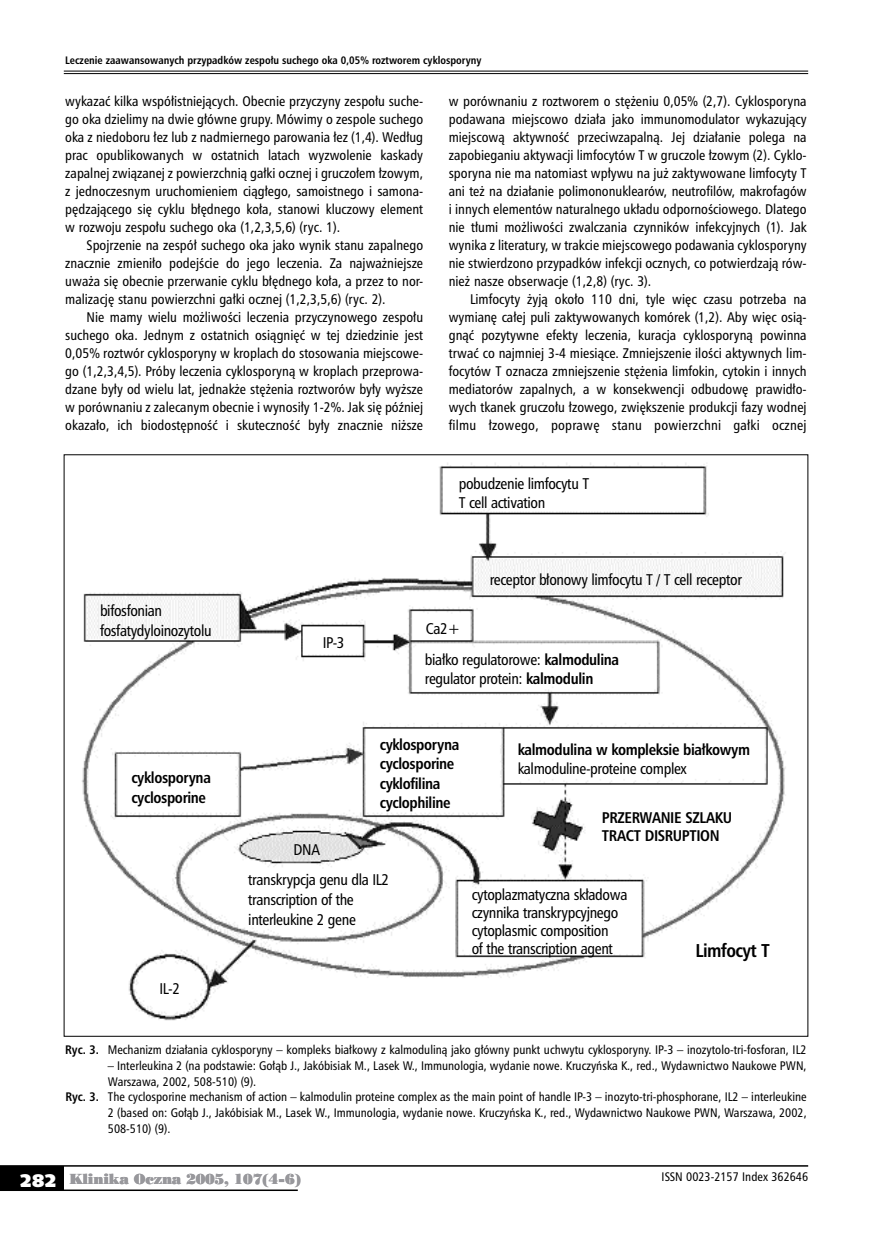
<style>
.page{position:relative;width:872px;height:1234px;background:#fff}
.page>*{position:absolute;margin:0;border:0;box-sizing:border-box;transform-origin:0 0}
.t1{font:700 18px "Humnst 777 Cn PL";letter-spacing:-.025em;color:#000}
.t2{font:15px/19.5px "Humnst 777 Cn PL";letter-spacing:-.025em;color:#000}
.t3{font:700 15px/19.5px "Humnst 777 Cn PL";letter-spacing:-.025em;color:#000}
.t4{font:13.5px/18px "Humnst 777 Cn PL";color:#000;text-align:justify}
.t5{font:13.5px "Poster Bodoni PL";letter-spacing:-.015em;color:#98989c}
.t6{font:12px "Humnst 777 Cn PL";color:#000}
.t7{font:700 10.5px "Humnst 777 Cn PL";color:#000}
.s1{font-weight:700}
.s2{font-family:"Humanst 531 U Blk PL";font-size:18px;color:#fff}
</style>
<div class="page">
<hr style="left:64px;top:71px;width:744px;height:1px;background:#000">
<hr style="left:64px;top:73px;width:744px;height:1px;background:#000">
<div style="left:0;top:1165px;width:64px;height:24px;background:#000"></div>
<hr style="left:0;top:1164px;width:808px;height:2px;background:#000">
<hr style="left:0;top:1189px;width:298px;height:1px;background:#000">
<img style="left:82px;top:463px;width:704px;height:558px">
<p class="t7" style="left:65px;top:53px;width:418px">Leczenie zaawansowanych przypadków zespołu suchego oka 0,05% roztworem cyklosporyny</p>
<p class="t4" style="left:65px;top:92px;width:359px">wykazać kilka współistniejących. Obecnie przyczyny zespołu suche&shy;go oka dzielimy na dwie główne grupy. Mówimy o zespole suchego oka z niedoboru łez lub z nadmiernego parowania łez (1,4). Według prac opublikowanych w ostatnich latach wyzwolenie kaskady zapalnej związanej z powierzchnią gałki ocznej i gruczołem łzowym, z jednoczesnym uruchomieniem ciągłego, samoistnego i samona&shy;pędzającego się cyklu błędnego koła, stanowi kluczowy element w rozwoju zespołu suchego oka (1,2,3,5,6) (ryc. 1).</p>
<p class="t4" style="left:65px;top:236px;width:359px;text-indent:21px">Spojrzenie na zespół suchego oka jako wynik stanu zapalnego znacznie zmieniło podejście do jego leczenia. Za najważniejsze uważa się obecnie przerwanie cyklu błędnego koła, a przez to nor&shy;malizację stanu powierzchni gałki ocznej (1,2,3,5,6) (ryc. 2).</p>
<p class="t4" style="left:65px;top:308px;width:359px;text-indent:21px">Nie mamy wielu możliwości leczenia przyczynowego zespołu suchego oka. Jednym z ostatnich osiągnięć w tej dziedzinie jest 0,05% roztwór cyklosporyny w kroplach do stosowania miejscowe&shy;go (1,2,3,4,5). Próby leczenia cyklosporyną w kroplach przeprowa&shy;dzane były od wielu lat, jednakże stężenia roztworów były wyższe w porównaniu z zalecanym obecnie i wynosiły 1-2%. Jak się później okazało, ich biodostępność i skuteczność były znacznie niższe</p>
<p class="t4" style="left:449px;top:92px;width:359px">w porównaniu z roztworem o stężeniu 0,05% (2,7). Cyklosporyna podawana miejscowo działa jako immunomodulator wykazujący miejscową aktywność przeciwzapalną. Jej działanie polega na zapobieganiu aktywacji limfocytów T w gruczole łzowym (2). Cyklo&shy;sporyna nie ma natomiast wpływu na już zaktywowane limfocyty T ani też na działanie polimononuklearów, neutrofilów, makrofagów i innych elementów naturalnego układu odpornościowego. Dlatego nie tłumi możliwości zwalczania czynników infekcyjnych (1). Jak wynika z literatury, w trakcie miejscowego podawania cyklosporyny nie stwierdzono przypadków infekcji ocznych, co potwierdzają rów&shy;nież nasze obserwacje (1,2,8) (ryc. 3).</p>
<p class="t4" style="left:449px;top:290px;width:359px;text-indent:21px">Limfocyty żyją około 110 dni, tyle więc czasu potrzeba na wymianę całej puli zaktywowanych komórek (1,2). Aby więc osią&shy;gnąć pozytywne efekty leczenia, kuracja cyklosporyną powinna trwać co najmniej 3-4 miesiące. Zmniejszenie ilości aktywnych lim&shy;focytów T oznacza zmniejszenie stężenia limfokin, cytokin i innych mediatorów zapalnych, a w konsekwencji odbudowę prawidło&shy;wych tkanek gruczołu łzowego, zwiększenie produkcji fazy wodnej filmu łzowego, poprawę stanu powierzchni gałki ocznej</p>
<p class="t2" style="left:459px;top:473px;width:132px">pobudzenie limfocytu T<br>T cell activation</p>
<p class="t2" style="left:490px;top:569px;width:254px">receptor błonowy limfocytu T / T cell receptor</p>
<p class="t2" style="left:100px;top:601px;width:113px">bifosfonian fosfatydyloinozytolu</p>
<p class="t3" style="left:131px;top:767px;width:81px">cyklosporyna cyclosporine</p>
<p class="t2" style="left:159px;top:978px;width:22px">IL-2</p>
<p class="t2" style="left:323px;top:632px;width:23px">IP-3</p>
<p class="t2" style="left:293px;top:839px;width:28px">DNA</p>
<p class="t2" style="left:426px;top:618px;width:36px">Ca2+</p>
<p class="t2" style="left:425px;top:649px;width:196px">białko regulatorowe: <span class="s1">kalmodulina </span>regulator protein: <span class="s1">kalmodulin</span></p>
<p class="t3" style="left:380px;top:734px;width:81px">cyklosporyna cyclosporine cyklofilina cyclophiline</p>
<p class="t3" style="left:518px;top:739px;width:234px">kalmodulina w kompleksie białkowym</p>
<p class="t2" style="left:518px;top:758px;width:171px">kalmoduline-proteine complex</p>
<p class="t3" style="left:602px;top:808px;width:132px;line-height:18px">PRZERWANIE SZLAKU<br>TRACT DISRUPTION</p>
<p class="t2" style="left:248px;top:869px;width:142px">transkrypcja genu dla IL2 transcription of the interleukine 2 gene</p>
<p class="t2" style="left:472px;top:884px;width:157px;line-height:18px">cytoplazmatyczna składowa czynnika transkrypcyjnego cytoplasmic composition<br>of the transcription agent</p>
<h1 class="t1" style="left:695px;top:938px;width:76px">Limfocyt T</h1>
<p class="t6" style="left:65px;top:1041px;width:743px"><span class="s1">Ryc. 3.</span> Mechanizm działania cyklosporyny – kompleks białkowy z kalmoduliną jako główny punkt uchwytu cyklosporyny. IP-3 – inozytolo-tri-fosforan, IL2</p>
<p class="t6" style="left:108px;top:1057px;width:700px">– Interleukina 2 (na podstawie: Gołąb J., Jakóbisiak M., Lasek W., Immunologia, wydanie nowe. Kruczyńska K., red., Wydawnictwo Naukowe PWN,</p>
<p class="t6" style="left:108px;top:1073px;width:150px">Warszawa, 2002, 508-510) (9).</p>
<p class="t6" style="left:65px;top:1088px;width:743px"><span class="s1">Ryc. 3.</span> The cyclosporine mechanism of action – kalmodulin proteine complex as the main point of handle IP-3 – inozyto-tri-phosphorane, IL2 – interleukine</p>
<p class="t6" style="left:108px;top:1104px;width:700px">2 (based on: Gołąb J., Jakóbisiak M., Lasek W., Immunologia, wydanie nowe. Kruczyńska K., red., Wydawnictwo Naukowe PWN, Warszawa, 2002,</p>
<p class="t6" style="left:108px;top:1120px;width:64px">508-510) (9).</p>
<p class="t5" style="left:20px;top:1169px;width:283px"><span class="s2">282</span> Klinika Oczna 2005, 107(4-6)</p>
<p class="t6" style="left:661px;top:1168px;width:148px">ISSN 0023-2157 Index 362646</p>
</div>
